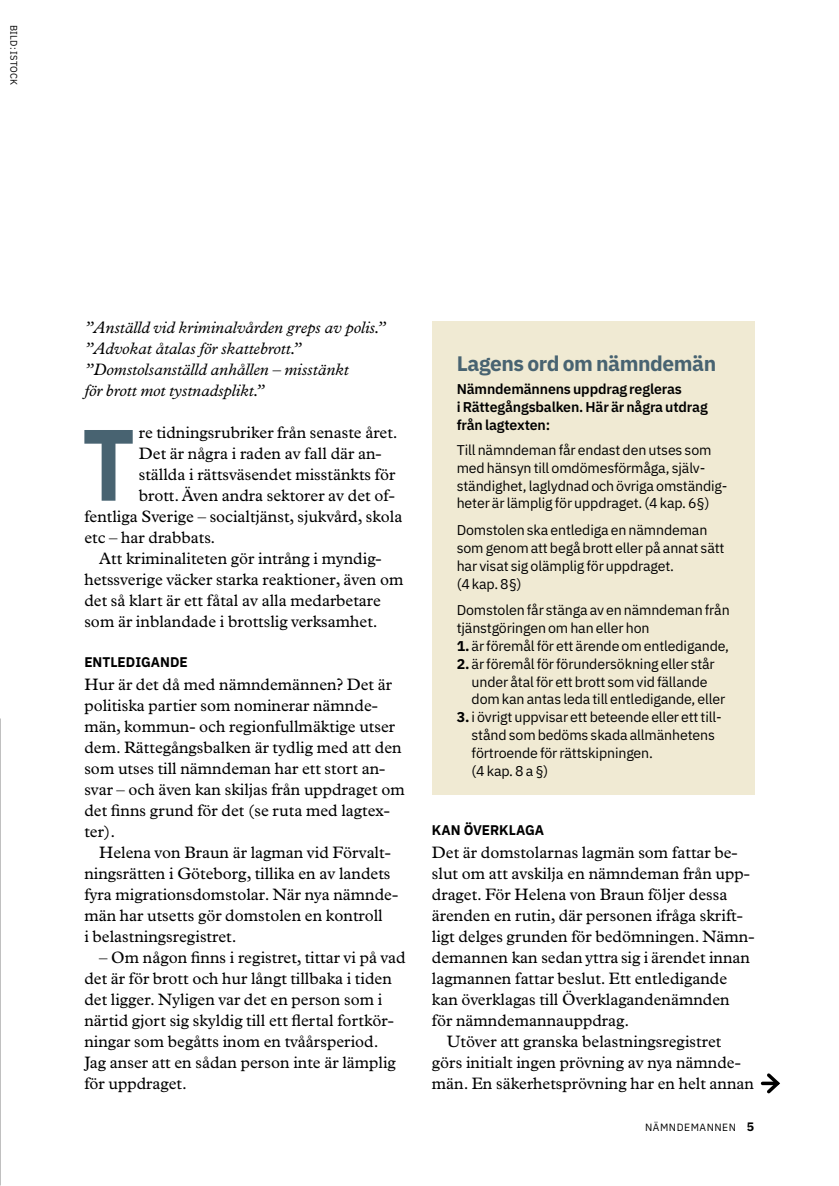
<style>
.page{position:relative;width:839px;height:1186px;background:#fff}
.page>*{position:absolute;margin:0;border:0;box-sizing:border-box;transform-origin:0 0}
.t1{font:700 101.33px "IBM Plex Sans";color:#486371;scale:.9 1}
.t2{font:700 21px "IBM Plex Sans";letter-spacing:-.02em;color:#486371}
.t3{font:16.62px/21px "Plantin MT Pro";color:#000}
.t4{font:italic 16.62px/21px "Plantin MT Pro";color:#000}
.t5{font:14.17px/17.8px "IBM Plex Sans";letter-spacing:-.01em;color:#000}
.t6{font:600 14.17px/17.8px "IBM Plex Sans";letter-spacing:-.01em;color:#000}
.t7{font:700 14px "IBM Plex Sans";color:#000}
.t8{font:10.5px "IBM Plex Sans";letter-spacing:.05em;color:#000}
.t9{font:9.62px "IBM Plex Sans";letter-spacing:.02em;color:#000}
.s1{font-weight:700}
.s2{font-weight:700;font-size:12.25px}
</style>
<div class="page">
<div style="left:432px;top:321px;width:322px;height:474px;background:#f0ead3"></div>
<svg style="left:763px;top:1073px;width:17px;height:21px"></svg>
<p class="t9" style="left:21px;top:25px;width:62px;rotate:90deg">BILD: ISTOCK</p>
<p class="t4" style="left:84px;top:316px;width:303px">”Anställd vid kriminalvården greps av polis.” ”Advokat åtalas för skattebrott.” ”Domstolsanställd anhållen – misstänkt<br>för brott mot tystnadsplikt.”</p>
<h1 class="t1" style="left:82px;top:384px;width:61px">T</h1>
<p class="t3" style="left:139px;top:422px;width:260px">re tidningsrubriker från senaste året.</p>
<p class="t3" style="left:139px;top:443px;width:244px">Det är några i raden av fall där an-</p>
<p class="t3" style="left:139px;top:464px;width:258px">ställda i rättsväsendet misstänkts för</p>
<p class="t3" style="left:139px;top:485px;width:257px">brott. Även andra sektorer av det of-</p>
<p class="t3" style="left:84px;top:506px;width:319px">fentliga Sverige – socialtjänst, sjukvård, skola</p>
<p class="t3" style="left:84px;top:527px;width:133px">etc – har drabbats.</p>
<p class="t3" style="left:99px;top:548px;width:284px">Att kriminaliteten gör intrång i myndig-</p>
<p class="t3" style="left:84px;top:569px;width:320px">hetssverige väcker starka reaktioner, även om</p>
<p class="t3" style="left:84px;top:590px;width:298px">det så klart är ett fåtal av alla medarbetare</p>
<p class="t3" style="left:84px;top:611px;width:295px">som är inblandade i brottslig verksamhet.</p>
<p class="t7" style="left:84px;top:651px;width:105px">ENTLEDIGANDE</p>
<p class="t3" style="left:84px;top:674px;width:322px">Hur är det då med nämndemännen? Det är politiska partier som nominerar nämnde&shy;män, kommun- och regionfullmäktige utser dem. Rättegångsbalken är tydlig med att den som utses till nämndeman har ett stort an&shy;svar – och även kan skiljas från uppdraget om det finns grund för det (se ruta med lagtex&shy;ter).</p>
<p class="t3" style="left:84px;top:842px;width:315px;text-indent:15px">Helena von Braun är lagman vid Förvalt&shy;ningsrätten i Göteborg, tillika en av landets fyra migrationsdomstolar. När nya nämnde&shy;män har utsetts gör domstolen en kontroll<br>i belastningsregistret.</p>
<p class="t3" style="left:84px;top:946px;width:322px;text-indent:15px">– Om någon finns i registret, tittar vi på vad det är för brott och hur långt tillbaka i tiden det ligger. Nyligen var det en person som i närtid gjort sig skyldig till ett flertal fortkör&shy;ningar som begåtts inom en tvåårsperiod.<br>Jag anser att en sådan person inte är lämplig för uppdraget.</p>
<p class="t2" style="left:456px;top:347px;width:261px">Lagens ord om nämndemän</p>
<p class="t6" style="left:456px;top:379px;width:252px">Nämndemännens uppdrag regleras<br>i Rättegångsbalken. Här är några utdrag från lagtexten:</p>
<p class="t5" style="left:456px;top:440px;width:272px">Till nämndeman får endast den utses som med hänsyn till omdömesförmåga, själv&shy;ständighet, laglydnad och övriga omständig&shy;heter är lämplig för uppdraget. (4 kap. 6§)</p>
<p class="t5" style="left:456px;top:520px;width:269px">Domstolen ska entlediga en nämndeman som genom att begå brott eller på annat sätt har visat sig olämplig för uppdraget.<br>(4 kap. 8§)</p>
<p class="t5" style="left:456px;top:600px;width:274px">Domstolen får stänga av en nämndeman från tjänstgöringen om han eller hon</p>
<p class="t5" style="left:456px;top:636px;width:274px"><span class="s1">1.</span> är föremål för ett ärende om entledigande,</p>
<p class="t5" style="left:471px;top:653px;width:255px;text-indent:-15px"><span class="s1">2.</span> är föremål för förundersökning eller står under åtal för ett brott som vid fällande dom kan antas leda till entledigande, eller</p>
<p class="t5" style="left:471px;top:707px;width:251px;text-indent:-15px"><span class="s1">3.</span> i övrigt uppvisar ett beteende eller ett till&shy;stånd som bedöms skada allmänhetens förtroende för rättskipningen.<br>(4 kap. 8 a §)</p>
<p class="t7" style="left:432px;top:819px;width:114px">KAN ÖVERKLAGA</p>
<p class="t3" style="left:432px;top:842px;width:307px">Det är domstolarnas lagmän som fattar be-</p>
<p class="t3" style="left:432px;top:863px;width:319px">slut om att avskilja en nämndeman från upp-</p>
<p class="t3" style="left:432px;top:884px;width:297px">draget. För Helena von Braun följer dessa</p>
<p class="t3" style="left:432px;top:905px;width:312px">ärenden en rutin, där personen ifråga skrift-</p>
<p class="t3" style="left:432px;top:926px;width:324px">ligt delges grunden för bedömningen. Nämn-</p>
<p class="t3" style="left:432px;top:947px;width:319px">demannen kan sedan yttra sig i ärendet innan</p>
<p class="t3" style="left:432px;top:968px;width:297px">lagmannen fattar beslut. Ett entledigande</p>
<p class="t3" style="left:432px;top:989px;width:299px">kan överklagas till Överklagandenämnden</p>
<p class="t3" style="left:432px;top:1010px;width:199px">för nämndemannauppdrag.</p>
<p class="t3" style="left:446px;top:1031px;width:276px">Utöver att granska belastningsregistret</p>
<p class="t3" style="left:432px;top:1052px;width:310px">görs initialt ingen prövning av nya nämnde-</p>
<p class="t3" style="left:432px;top:1073px;width:323px">män. En säkerhetsprövning har en helt annan</p>
<p class="t8" style="left:645px;top:1119px;width:111px">NÄMNDEMANNEN <span class="s2">5</span></p>
</div>
